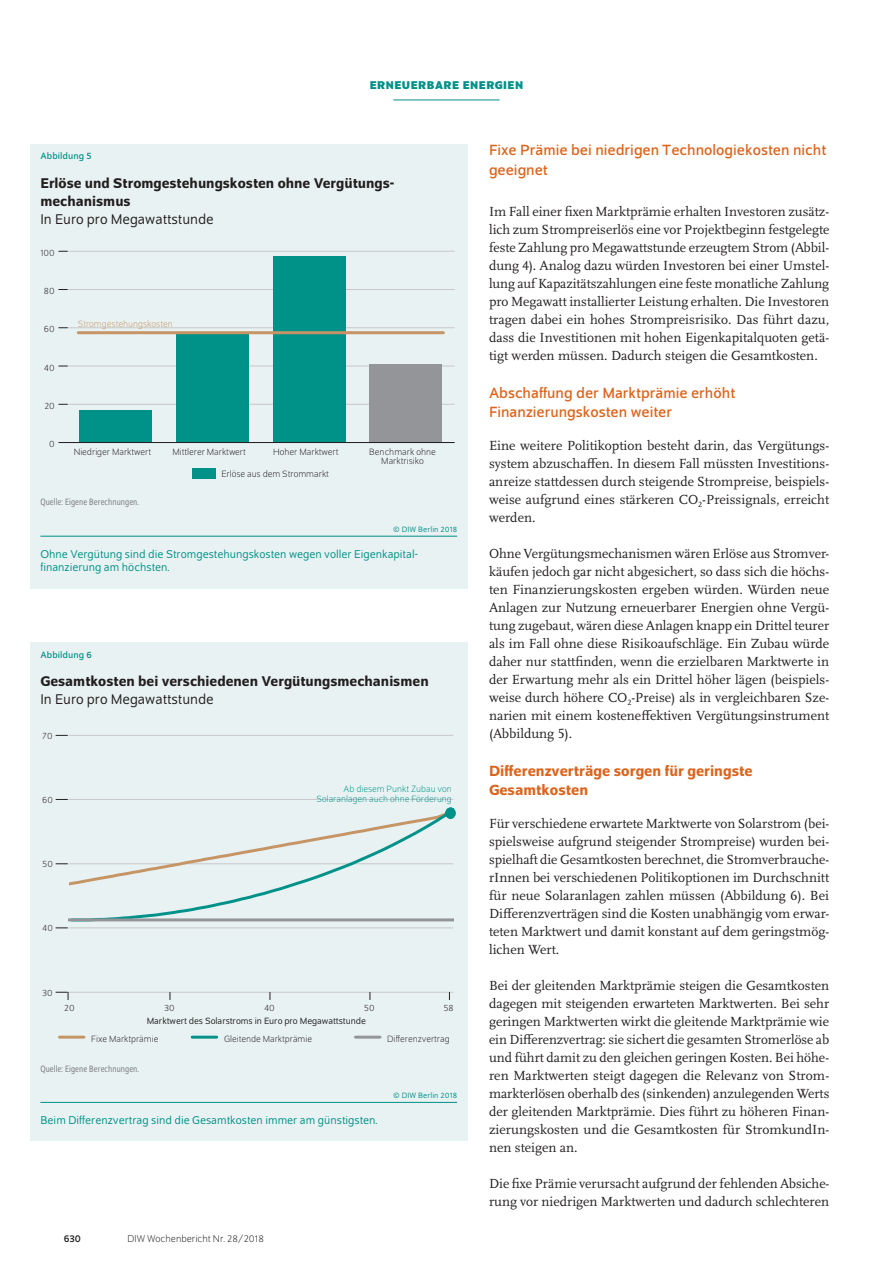
<style>
.page{position:relative;width:893px;height:1263px;background:#fff}
.page>*{position:absolute;margin:0;border:0;box-sizing:border-box;transform-origin:0 0}
.t1{font:15.75px/19.5px "Schumpeter";color:#dc641c}
.t2{font:500 15.75px/19.5px "Schumpeter";color:#dc641c}
.t3{font:500 15px/18px "Schumpeter";color:#231f20}
.t4{font:15px "Schumpeter Blond";color:#231f20}
.t5{font:13.8px/18px "Scala Pro";color:#231f20;text-align:justify}
.t6{font:12px/13.5px "Schumpeter Blond";color:#009188}
.t7{font:700 12px "Schumpeter";color:#009188}
.t8{font:300 10.5px "Schumpeter";color:#231f20}
.t9{font:10.5px "Schumpeter";color:#231f20}
.t10{font:300 9.75px/9.8px "Schumpeter";color:#231f20;text-align:center}
.t11{font:semi-condensed 9.75px "Schumpeter Blond";letter-spacing:.01em;color:#808285}
.t12{font:300 9.75px "Schumpeter";color:#c59565}
.t13{font:9.75px "Schumpeter";letter-spacing:.01em;color:#009188}
.t14{font:300 9.6px "Schumpeter";color:#231f20}
.t15{font:300 9.6px/10.4px "Schumpeter";color:#009188;text-align:right}
.t16{font:9.6px "Schumpeter Blond";color:#231f20}
.t17{font:8.25px "Schumpeter Blond";letter-spacing:.01em;color:#009188}
</style>
<div class="page">
<hr style="left:393px;top:100px;width:107px;height:1px;background:#009188">
<div style="left:30px;top:144px;width:438px;height:444px;background:#e9f2f2"></div>
<hr style="left:67px;top:404px;width:387px;height:1px;background:#c7c8ca">
<hr style="left:67px;top:366px;width:387px;height:1px;background:#c7c8ca">
<hr style="left:67px;top:327px;width:387px;height:1px;background:#c7c8ca">
<hr style="left:67px;top:289px;width:387px;height:1px;background:#c7c8ca">
<hr style="left:67px;top:251px;width:387px;height:1px;background:#c7c8ca">
<div style="left:79px;top:410px;width:73px;height:32px;background:#009188"></div>
<div style="left:176px;top:333px;width:73px;height:109px;background:#009188"></div>
<div style="left:273px;top:256px;width:72px;height:186px;background:#009188"></div>
<div style="left:370px;top:364px;width:72px;height:78px;background:#939598"></div>
<hr style="left:78px;top:331px;width:365px;height:3px;background:#c59565">
<hr style="left:67px;top:442px;width:387px;height:1px;background:#231f20">
<div style="left:192px;top:468px;width:24px;height:11px;background:#009188"></div>
<hr style="left:40px;top:536px;width:417px;height:1px;background:#009188">
<div style="left:30px;top:642px;width:438px;height:499px;background:#e9f2f2"></div>
<hr style="left:69px;top:735px;width:384px;height:1px;background:#c7c8ca">
<hr style="left:69px;top:799px;width:384px;height:1px;background:#c7c8ca">
<hr style="left:69px;top:863px;width:384px;height:1px;background:#c7c8ca">
<hr style="left:69px;top:928px;width:384px;height:1px;background:#c7c8ca">
<hr style="left:69px;top:992px;width:384px;height:1px;background:#c7c8ca">
<svg style="left:56px;top:735px;width:12px;height:1px"></svg>
<svg style="left:56px;top:799px;width:12px;height:1px"></svg>
<svg style="left:56px;top:863px;width:12px;height:1px"></svg>
<svg style="left:56px;top:928px;width:12px;height:1px"></svg>
<svg style="left:56px;top:992px;width:13px;height:8px"></svg>
<svg style="left:72px;top:813px;width:381px;height:109px"></svg>
<hr style="left:69px;top:918px;width:384px;height:3px;background:#939598">
<hr style="left:59px;top:1036px;width:25px;height:3px;background:#c59565">
<hr style="left:192px;top:1036px;width:25px;height:3px;background:#009188">
<hr style="left:355px;top:1036px;width:25px;height:3px;background:#939598">
<svg style="left:445px;top:807px;width:11px;height:12px"></svg>
<svg style="left:445px;top:807px;width:8px;height:12px"></svg>
<hr style="left:40px;top:1102px;width:417px;height:1px;background:#009188">
<p class="t7" style="left:370px;top:79px;width:17px">ERNEUERBARE</p>
<p class="t7" style="left:463px;top:79px;width:16px">ENERGIEN</p>
<p class="t13" style="left:40px;top:151px;width:53px">Abbildung 5</p>
<p class="t3" style="left:40px;top:174px;width:354px">Erlöse und Stromgestehungskosten ohne Vergütungs&shy;mechanismus</p>
<p class="t4" style="left:40px;top:212px;width:175px">In Euro pro Megawattstunde</p>
<p class="t10" style="left:41px;top:248px;width:15px">100</p>
<p class="t10" style="left:44px;top:286px;width:12px">80</p>
<p class="t10" style="left:44px;top:325px;width:12px">60</p>
<p class="t10" style="left:44px;top:363px;width:12px">40</p>
<p class="t10" style="left:44px;top:401px;width:12px">20</p>
<p class="t10" style="left:49px;top:439px;width:7px">0</p>
<p class="t12" style="left:78px;top:319px;width:96px">Stromgestehungskosten</p>
<p class="t10" style="left:74px;top:447px;width:79px">Niedriger Marktwert</p>
<p class="t10" style="left:172px;top:447px;width:75px">Mittlerer Marktwert</p>
<p class="t10" style="left:273px;top:447px;width:67px">Hoher Marktwert</p>
<p class="t10" style="left:369px;top:447px;width:68px">Benchmark ohne<br>Marktrisiko</p>
<p class="t10" style="left:221px;top:469px;width:109px">Erlöse aus dem Strommarkt</p>
<p class="t11" style="left:40px;top:497px;width:100px">Quelle: Eigene Berechnungen.</p>
<p class="t17" style="left:393px;top:525px;width:65px">© DIW Berlin 2018</p>
<p class="t6" style="left:40px;top:547px;width:379px">Ohne Vergütung sind die Stromgestehungskosten wegen voller Eigenkapital&shy;finanzierung am höchsten.</p>
<p class="t13" style="left:40px;top:650px;width:53px">Abbildung 6</p>
<p class="t3" style="left:40px;top:673px;width:390px">Gesamtkosten bei verschiedenen Vergütungsmechanismen</p>
<p class="t4" style="left:40px;top:692px;width:175px">In Euro pro Megawattstunde</p>
<p class="t14" style="left:42px;top:731px;width:12px">70</p>
<p class="t14" style="left:42px;top:795px;width:12px">60</p>
<p class="t14" style="left:42px;top:859px;width:12px">50</p>
<p class="t15" style="left:317px;top:784px;width:137px">Ab diesem Punkt Zubau von<br>Solaranlagen auch ohne Förderung</p>
<p class="t14" style="left:42px;top:924px;width:12px">40</p>
<p class="t14" style="left:42px;top:988px;width:12px">30</p>
<p class="t14" style="left:64px;top:1003px;width:12px">20</p>
<p class="t14" style="left:164px;top:1003px;width:12px">30</p>
<p class="t14" style="left:264px;top:1003px;width:12px">40</p>
<p class="t14" style="left:364px;top:1003px;width:12px">50</p>
<p class="t14" style="left:443px;top:1003px;width:12px">58</p>
<p class="t14" style="left:91px;top:1034px;width:69px">Fixe Marktprämie</p>
<p class="t14" style="left:224px;top:1034px;width:90px">Gleitende Marktprämie</p>
<p class="t14" style="left:387px;top:1034px;width:64px">Differenzvertrag</p>
<p class="t16" style="left:147px;top:1016px;width:221px">Marktwert des Solarstroms in Euro pro Megawattstunde</p>
<p class="t11" style="left:40px;top:1064px;width:100px">Quelle: Eigene Berechnungen.</p>
<p class="t6" style="left:40px;top:1114px;width:339px">Beim Differenzvertrag sind die Gesamtkosten immer am günstigsten.</p>
<p class="t17" style="left:393px;top:1091px;width:65px">© DIW Berlin 2018</p>
<p class="t9" style="left:64px;top:1233px;width:19px">630</p>
<p class="t8" style="left:128px;top:1234px;width:138px">DIW Wochenbericht Nr. 28/2018</p>
<p class="t1" style="left:489px;top:141px;width:339px">Fixe Prämie bei niedrigen Technologiekosten nicht geeignet</p>
<p class="t5" style="left:489px;top:202px;width:342px">Im Fall einer fixen Marktprämie erhalten Investoren zusätz&shy;lich zum Strompreiserlös eine vor Projektbeginn festgelegte feste Zahlung pro Megawattstunde erzeugtem Strom (Abbil&shy;dung 4). Analog dazu würden Investoren bei einer Umstel&shy;lung auf Kapazitätszahlungen eine feste monatliche Zahlung pro Megawatt installierter Leistung erhalten. Die Investoren tragen dabei ein hohes Strompreisrisiko. Das führt dazu, dass die Investitionen mit hohen Eigenkapitalquoten getä&shy;tigt werden müssen. Dadurch steigen die Gesamtkosten.</p>
<p class="t1" style="left:489px;top:383px;width:248px">Abschaffung der Marktprämie erhöht<br>Finanzierungskosten weiter</p>
<p class="t5" style="left:489px;top:436px;width:342px">Eine weitere Politikoption besteht darin, das Vergütungs&shy;system abzuschaffen. In diesem Fall müssten Investitions&shy;anreize stattdessen durch steigende Strompreise, beispiels&shy;weise aufgrund eines stärkeren CO<sub>2</sub>-Preissignals, erreicht werden.</p>
<p class="t5" style="left:489px;top:544px;width:342px">Ohne Vergütungsmechanismen wären Erlöse aus Stromver&shy;käufen jedoch gar nicht abgesichert, so dass sich die höchs&shy;ten Finanzierungskosten ergeben würden. Würden neue Anlagen zur Nutzung erneuerbarer Energien ohne Vergü&shy;tung zugebaut, wären diese Anlagen knapp ein Drittel teurer als im Fall ohne diese Risikoaufschläge. Ein Zubau würde daher nur stattfinden, wenn die erzielbaren Marktwerte in der Erwartung mehr als ein Drittel höher lägen (beispiels&shy;weise durch höhere CO<sub>2</sub>-Preise) als in vergleichbaren Sze&shy;narien mit einem kosteneffektiven Vergütungsinstrument (Abbildung 5).</p>
<p class="t2" style="left:489px;top:761px;width:265px">Differenzverträge sorgen für geringste<br>Gesamtkosten</p>
<p class="t5" style="left:489px;top:814px;width:342px">Für verschiedene erwartete Marktwerte von Solarstrom (bei&shy;spielsweise aufgrund steigender Strompreise) wurden bei&shy;spielhaft die Gesamtkosten berechnet, die Stromverbrauche&shy;rInnen bei verschiedenen Politikoptionen im Durchschnitt für neue Solaranlagen zahlen müssen (Abbildung 6). Bei Differenzverträgen sind die Kosten unabhängig vom erwar&shy;teten Marktwert und damit konstant auf dem geringstmög&shy;lichen Wert.</p>
<p class="t5" style="left:489px;top:976px;width:342px">Bei der gleitenden Marktprämie steigen die Gesamtkosten dagegen mit steigenden erwarteten Marktwerten. Bei sehr geringen Marktwerten wirkt die gleitende Marktprämie wie ein Differenzvertrag: sie sichert die gesamten Stromerlöse ab und führt damit zu den gleichen geringen Kosten. Bei höhe&shy;ren Marktwerten steigt dagegen die Relevanz von Strom&shy;markterlösen oberhalb des (sinkenden) anzulegenden Werts der gleitenden Marktprämie. Dies führt zu höheren Finan&shy;zierungskosten und die Gesamtkosten für StromkundIn&shy;nen steigen an.</p>
<p class="t5" style="left:489px;top:1174px;width:342px">Die fixe Prämie verursacht aufgrund der fehlenden Absiche&shy;rung vor niedrigen Marktwerten und dadurch schlechteren</p>
</div>
